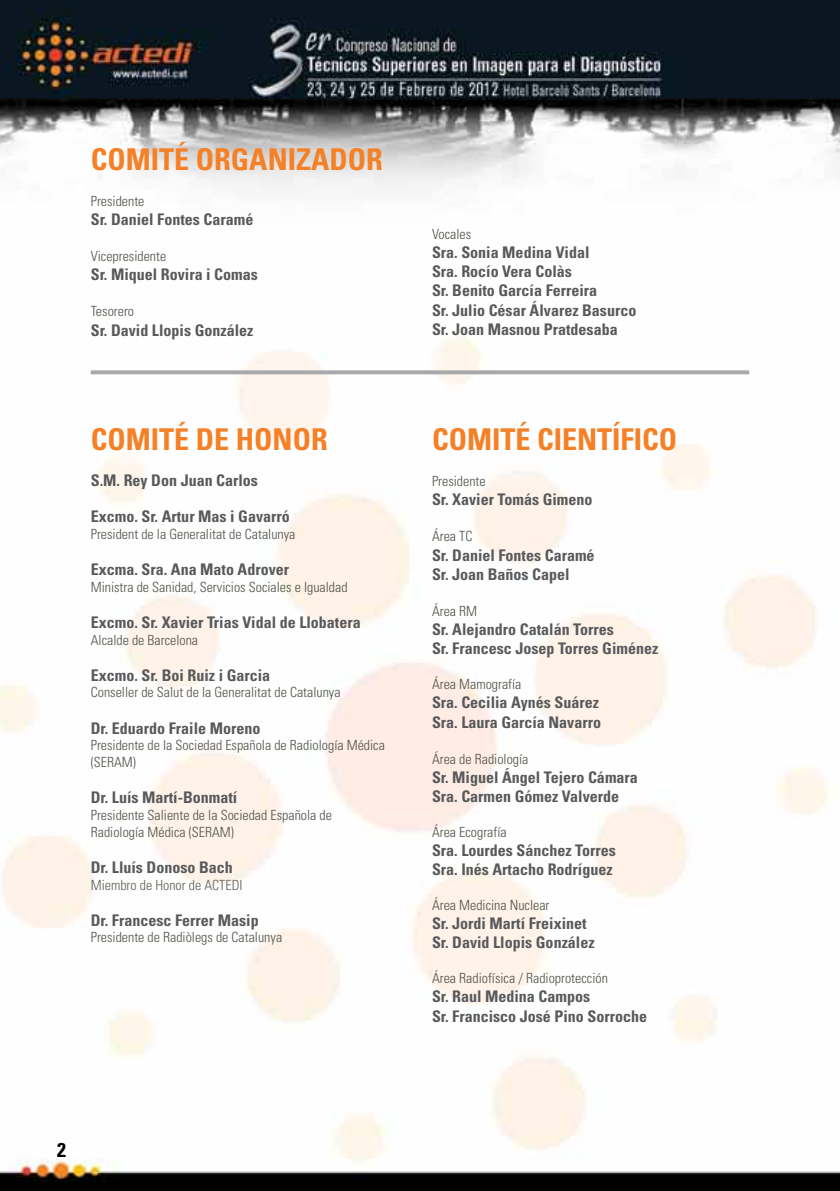
<style>
.page{position:relative;width:840px;height:1191px;background:#fff}
.page>*{position:absolute;margin:0;border:0;box-sizing:border-box;transform-origin:0 0}
.t1{font:700 condensed 30px "Univers LT Std";color:#f58025}
.t2{font:700 condensed 20px "Univers LT Std";color:#000}
.t3{font:700 condensed 16px/19.2px "Univers LT Std";color:#58595b}
.t4{font:300 condensed 14px/16.8px "Univers LT Std";color:#505349}
.t5{font:300 condensed 14px "Univers LT Std";color:#5e6055}
</style>
<div class="page">
<img style="left:0;top:0;width:839px;height:1191px">
<svg style="left:91px;top:370px;width:657px;height:4px;background:#aeb0b1"></svg>
<h1 class="t1" style="left:91px;top:141px;width:293px">COMITÉ ORGANIZADOR</h1>
<p class="t4" style="left:91px;top:193px;width:55px">Presidente</p>
<p class="t3" style="left:91px;top:210px;width:164px">Sr. Daniel Fontes Caramé</p>
<p class="t4" style="left:91px;top:248px;width:77px">Vicepresidente</p>
<p class="t3" style="left:91px;top:265px;width:168px">Sr. Miquel Rovira i Comas</p>
<p class="t4" style="left:91px;top:303px;width:45px">Tesorero</p>
<p class="t3" style="left:91px;top:320px;width:164px">Sr. David Llopis González</p>
<h1 class="t1" style="left:91px;top:421px;width:238px">COMITÉ DE HONOR</h1>
<p class="t3" style="left:91px;top:471px;width:169px">S.M. Rey Don Juan Carlos</p>
<p class="t3" style="left:91px;top:507px;width:200px">Excmo. Sr. Artur Mas i Gavarró</p>
<p class="t4" style="left:91px;top:526px;width:206px">President de la Generalitat de Catalunya</p>
<p class="t3" style="left:91px;top:559px;width:200px">Excma. Sra. Ana Mato Adrover</p>
<p class="t4" style="left:91px;top:578px;width:258px">Ministra de Sanidad, Servicios Sociales e Igualdad</p>
<p class="t3" style="left:91px;top:612px;width:271px">Excmo. Sr. Xavier Trias Vidal de Llobatera</p>
<p class="t4" style="left:91px;top:631px;width:109px">Alcalde de Barcelona</p>
<p class="t3" style="left:91px;top:665px;width:181px">Excmo. Sr. Boi Ruiz i Garcia</p>
<p class="t4" style="left:91px;top:684px;width:251px">Conseller de Salut de la Generalitat de Catalunya</p>
<p class="t3" style="left:91px;top:718px;width:171px">Dr. Eduardo Fraile Moreno</p>
<p class="t4" style="left:91px;top:737px;width:295px">Presidente de la Sociedad Española de Radiología Médica (SERAM)</p>
<p class="t3" style="left:91px;top:787px;width:148px">Dr. Luís Martí-Bonmatí</p>
<p class="t4" style="left:91px;top:806px;width:242px">Presidente Saliente de la Sociedad Española de<br>Radiología Médica (SERAM)</p>
<p class="t3" style="left:91px;top:857px;width:143px">Dr. Lluís Donoso Bach</p>
<p class="t5" style="left:91px;top:876px;width:153px">Miembro de Honor de ACTEDI</p>
<p class="t3" style="left:91px;top:910px;width:169px">Dr. Francesc Ferrer Masip</p>
<p class="t4" style="left:91px;top:929px;width:193px">Presidente de Radiòlegs de Catalunya</p>
<p class="t4" style="left:432px;top:225px;width:41px">Vocales</p>
<p class="t3" style="left:432px;top:243px;width:206px">Sra. Sonia Medina Vidal<br>Sra. Rocío Vera Colàs<br>Sr. Benito García Ferreira<br>Sr. Julio César Álvarez Basurco<br>Sr. Joan Masnou Pratdesaba</p>
<h1 class="t1" style="left:432px;top:421px;width:247px">COMITÉ CIENTÍFICO</h1>
<p class="t4" style="left:432px;top:473px;width:55px">Presidente</p>
<p class="t3" style="left:432px;top:490px;width:162px">Sr. Xavier Tomás Gimeno</p>
<p class="t4" style="left:432px;top:528px;width:42px">Área TC</p>
<p class="t3" style="left:432px;top:545px;width:164px">Sr. Daniel Fontes Caramé<br>Sr. Joan Baños Capel</p>
<p class="t4" style="left:432px;top:602px;width:47px">Área RM</p>
<p class="t3" style="left:432px;top:619px;width:228px">Sr. Alejandro Catalán Torres<br>Sr. Francesc Josep Torres Giménez</p>
<p class="t4" style="left:432px;top:676px;width:91px">Área Mamografía</p>
<p class="t3" style="left:432px;top:693px;width:170px">Sra. Cecilia Aynés Suárez<br>Sra. Laura García Navarro</p>
<p class="t4" style="left:432px;top:750px;width:98px">Área de Radiología</p>
<p class="t3" style="left:432px;top:767px;width:207px">Sr. Miguel Ángel Tejero Cámara<br>Sra. Carmen Gómez Valverde</p>
<p class="t4" style="left:432px;top:823px;width:76px">Área Ecografía</p>
<p class="t3" style="left:432px;top:840px;width:185px">Sra. Lourdes Sánchez Torres<br>Sra. Inés Artacho Rodríguez</p>
<p class="t4" style="left:432px;top:896px;width:119px">Área Medicina Nuclear</p>
<p class="t3" style="left:432px;top:913px;width:164px">Sr. Jordi Martí Freixinet<br>Sr. David Llopis González</p>
<p class="t4" style="left:432px;top:970px;width:177px">Área Radiofísica / Radioprotección</p>
<p class="t3" style="left:432px;top:987px;width:216px">Sr. Raul Medina Campos<br>Sr. Francisco José Pino Sorroche</p>
<p class="t2" style="left:57px;top:1137px;width:10px">2</p>
</div>
